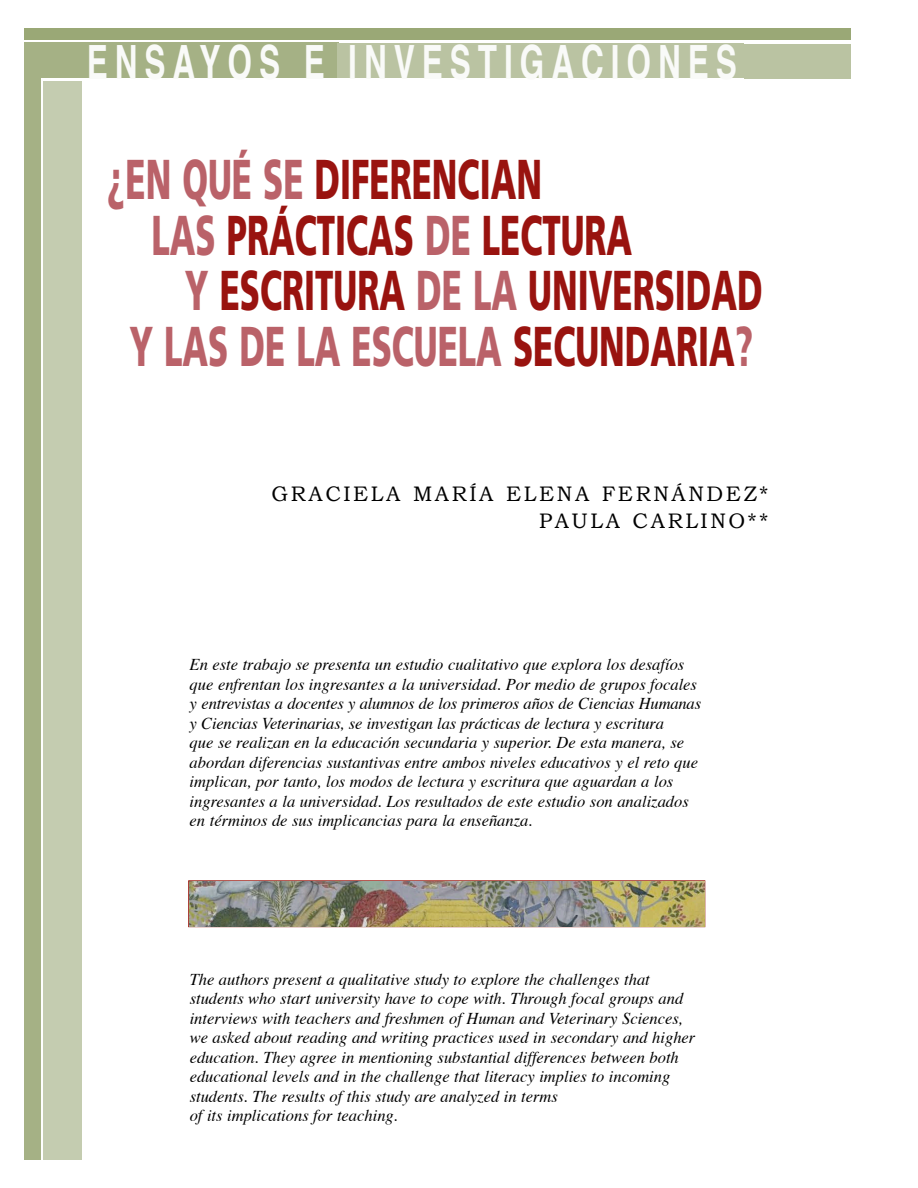
<style>
.page{position:relative;width:918px;height:1188px;background:#fff}
.page>*{position:absolute;margin:0;border:0;box-sizing:border-box;transform-origin:0 0}
.t1{font:900 56.1px "Frutiger";color:#99130f;scale:.59 1}
.t2{font:900 56.1px "Frutiger";color:#ba6269;scale:.59 1}
.t3{font:700 47.25px "Helvetica";letter-spacing:.22em;color:#f9faf8;scale:.67 1}
.t4{font:21px/27px "Bookman Old Style";letter-spacing:.125em;color:#000;text-align:right}
.t5{font:italic 16.5px/19.5px "Times";color:#000}
.s1{color:#ba6269}
.s2{color:#99130f}
</style>
<div class="page">
<div style="left:44px;top:81px;width:38px;height:1078px;background:#c4ccb0"></div>
<div style="left:24px;top:73px;width:17px;height:1086px;background:#a5b185"></div>
<div style="left:24px;top:28px;width:826px;height:12px;background:#9aa876"></div>
<div style="left:24px;top:43px;width:315px;height:35px;background:#a5b185"></div>
<div style="left:337px;top:44px;width:406px;height:34px;background:#bac3a2"></div>
<div style="left:744px;top:44px;width:106px;height:34px;background:#bac3a2"></div>
<img style="left:189px;top:881px;width:516px;height:45px">
<h2 class="t3" style="left:87px;top:42px;width:972px">ENSAYOS E INVESTIGACIONES</h2>
<h1 class="t1" style="left:107px;top:157px;width:739px"><span class="s1">¿EN QUÉ SE</span> DIFERENCIAN</h1>
<h1 class="t1" style="left:152px;top:213px;width:816px"><span class="s1">LAS</span> PRÁCTICAS <span class="s1">DE</span> LECTURA</h1>
<h1 class="t1" style="left:185px;top:268px;width:981px"><span class="s1">Y</span> ESCRITURA <span class="s1">DE LA</span> UNIVERSIDAD</h1>
<h1 class="t2" style="left:129px;top:324px;width:1059px">Y LAS DE LA ESCUELA <span class="s2">SECUNDARIA</span>?</h1>
<p class="t4" style="left:271px;top:480px;width:499px">GRACIELA MARÍA ELENA FERNÁNDEZ*<br>PAULA CARLINO**</p>
<p class="t5" style="left:190px;top:657px;width:513px">En este trabajo se presenta un estudio cualitativo que explora los desafíos que enfrentan los ingresantes a la universidad. Por medio de grupos focales y entrevistas a docentes y alumnos de los primeros años de Ciencias Humanas y Ciencias Veterinarias, se investigan las prácticas de lectura y escritura<br>que se realizan en la educación secundaria y superior. De esta manera, se abordan diferencias sustantivas entre ambos niveles educativos y el reto que implican, por tanto, los modos de lectura y escritura que aguardan a los ingresantes a la universidad. Los resultados de este estudio son analizados en términos de sus implicancias para la enseñanza.</p>
<p class="t5" style="left:190px;top:971px;width:507px">The authors present a qualitative study to explore the challenges that students who start university have to cope with. Through focal groups and interviews with teachers and freshmen of Human and Veterinary Sciences, we asked about reading and writing practices used in secondary and higher education. They agree in mentioning substantial differences between both educational levels and in the challenge that literacy implies to incoming students. The results of this study are analyzed in terms<br>of its implications for teaching.</p>
</div>
